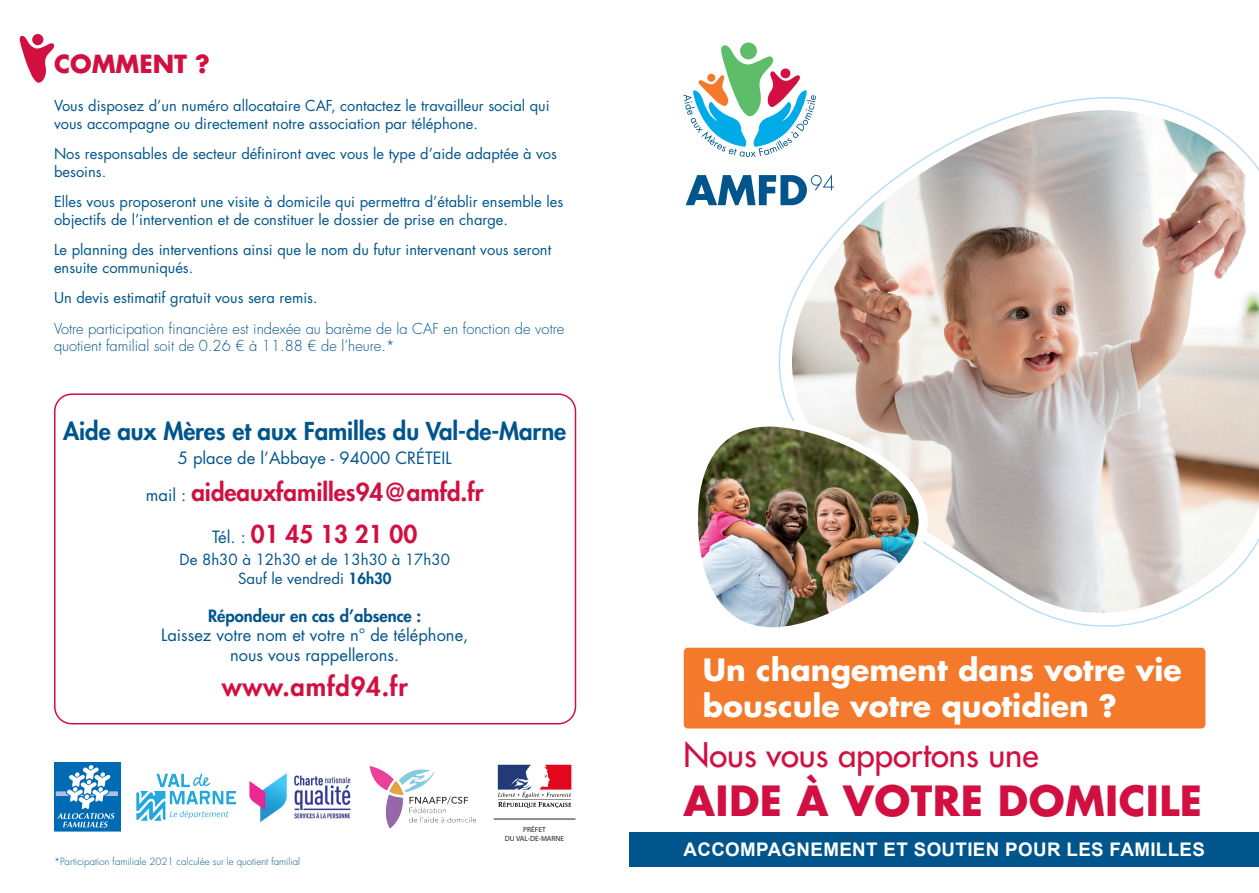
<style>
.page{position:relative;width:1259px;height:893px;background:#fff}
.page>*{position:absolute;margin:0;border:0;box-sizing:border-box;transform-origin:0 0}
.t1{font:700 40.5px "Futura Std";letter-spacing:.01em;color:#d20f41}
.t2{font:500 33px "Futura Std";color:#d20f41}
.t3{font:700 30px/36px "Futura Std";color:#fff}
.t4{font:800 25.5px "Futura Std";letter-spacing:.03em;color:#d20f41}
.t5{font:700 24.3px "Futura Std";color:#d20f41}
.t6{font:800 24px "Futura Std";color:#d20f41}
.t7{font:800 24px "Futura Std";letter-spacing:-.005em;color:#00558c}
.t8{font:700 18.75px "Arial";letter-spacing:.02em;color:#fff}
.t9{font:16.5px/19.8px "Futura Std";color:#00558c;text-align:center}
.t10{font:800 16.5px "Futura Std";color:#00558c}
.t11{font:15px/19.5px "Futura Std";color:#00558c;text-align:center}
.t12{font:14.7px/17.7px "Futura Std";color:#00558c}
.t13{font:300 14.7px/17.7px "Futura Std";color:#00558c}
.t14{font:300 9.75px "Futura Std";color:#00558c}
.t15{font:7.5px "Myriad Pro";color:#231f20}
.s1{font-weight:400;font-size:16.5px;color:#00558c}
.s2{font-weight:800}
</style>
<div class="page">
<div style="left:684px;top:648px;width:521px;height:80px;background:#f4792a;border-radius:4px"></div>
<div style="left:740px;top:43px;width:17px;height:16px;background:#5ebd68;border-radius:50%"></div>
<svg style="left:683px;top:45px;width:133px;height:112px"></svg>
<svg style="left:685px;top:175px;width:87px;height:30px"></svg>
<svg style="left:54px;top:762px;width:67px;height:70px;background:#3e8ec6"></svg>
<div style="left:629px;top:833px;width:630px;height:34px;background:#00558c"></div>
<img style="left:772px;top:110px;width:487px;height:516px">
<svg style="left:767px;top:414px;width:160px;height:214px"></svg>
<img style="left:698px;top:427px;width:220px;height:200px">
<div style="left:32px;top:34px;width:11px;height:11px;background:#d20f41;border-radius:50%"></div>
<svg style="left:20px;top:36px;width:34px;height:47px"></svg>
<img style="left:369px;top:766px;width:108px;height:63px">
<img style="left:136px;top:773px;width:100px;height:47px">
<img style="left:249px;top:773px;width:102px;height:49px">
<svg style="left:498px;top:765px;width:73px;height:43px"></svg>
<hr style="left:494px;top:819px;width:81px;height:1px;background:#231f20">
<div style="left:54px;top:393px;width:522px;height:331px;border:2px solid #d20f41;border-radius:17px"></div>
<p class="t5" style="left:54px;top:48px;width:157px">COMMENT ?</p>
<p class="t12" style="left:54px;top:97px;width:497px">Vous disposez d’un numéro allocataire CAF, contactez le travailleur social qui vous accompagne ou directement notre association par téléphone.</p>
<p class="t12" style="left:54px;top:145px;width:504px">Nos responsables de secteur définiront avec vous le type d’aide adaptée à vos besoins.</p>
<p class="t12" style="left:54px;top:193px;width:511px">Elles vous proposeront une visite à domicile qui permettra d’établir ensemble les objectifs de l’intervention et de constituer le dossier de prise en charge.</p>
<p class="t12" style="left:54px;top:241px;width:499px">Le planning des interventions ainsi que le nom du futur intervenant vous seront ensuite communiqués.</p>
<p class="t12" style="left:54px;top:289px;width:265px">Un devis estimatif gratuit vous sera remis.</p>
<p class="t13" style="left:54px;top:320px;width:512px">Votre participation financière est indexée au barème de la CAF en fonction de votre quotient familial soit de 0.26 € à 11.88 € de l’heure.*</p>
<p class="t7" style="left:63px;top:416px;width:505px">Aide aux Mères et aux Familles du Val-de-Marne</p>
<p class="t9" style="left:178px;top:448px;width:275px">5 place de l’Abbaye - 94000 CRÉTEIL</p>
<p class="t6" style="left:146px;top:477px;width:339px"><span class="s1">mail :</span> aideauxfamilles94@amfd.fr</p>
<p class="t6" style="left:212px;top:518px;width:207px"><span class="s1">Tél. :</span> 01 45 13 21 00</p>
<p class="t11" style="left:179px;top:550px;width:272px">De 8h30 à 12h30 et de 13h30 à 17h30<br>Sauf le vendredi <span class="s2">16h30</span></p>
<p class="t10" style="left:208px;top:605px;width:215px">Répondeur en cas d’absence :</p>
<p class="t9" style="left:161px;top:626px;width:309px">Laissez votre nom et votre n° de téléphone, nous vous rappellerons.</p>
<p class="t4" style="left:222px;top:670px;width:187px">www.amfd94.fr</p>
<p class="t14" style="left:54px;top:855px;width:248px">*Participation familiale 2021 calculée sur le quotient familial</p>
<p class="t15" style="left:523px;top:824px;width:24px">PRÉFET</p>
<p class="t15" style="left:505px;top:833px;width:61px">DU VAL-DE-MARNE</p>
<p class="t3" style="left:703px;top:651px;width:480px">Un changement dans votre vie bouscule votre quotidien ?</p>
<p class="t2" style="left:683px;top:734px;width:357px">Nous vous apportons une</p>
<p class="t1" style="left:683px;top:774px;width:520px">AIDE À VOTRE DOMICILE</p>
<p class="t8" style="left:683px;top:837px;width:523px">ACCOMPAGNEMENT ET SOUTIEN POUR LES FAMILLES</p>
</div>
